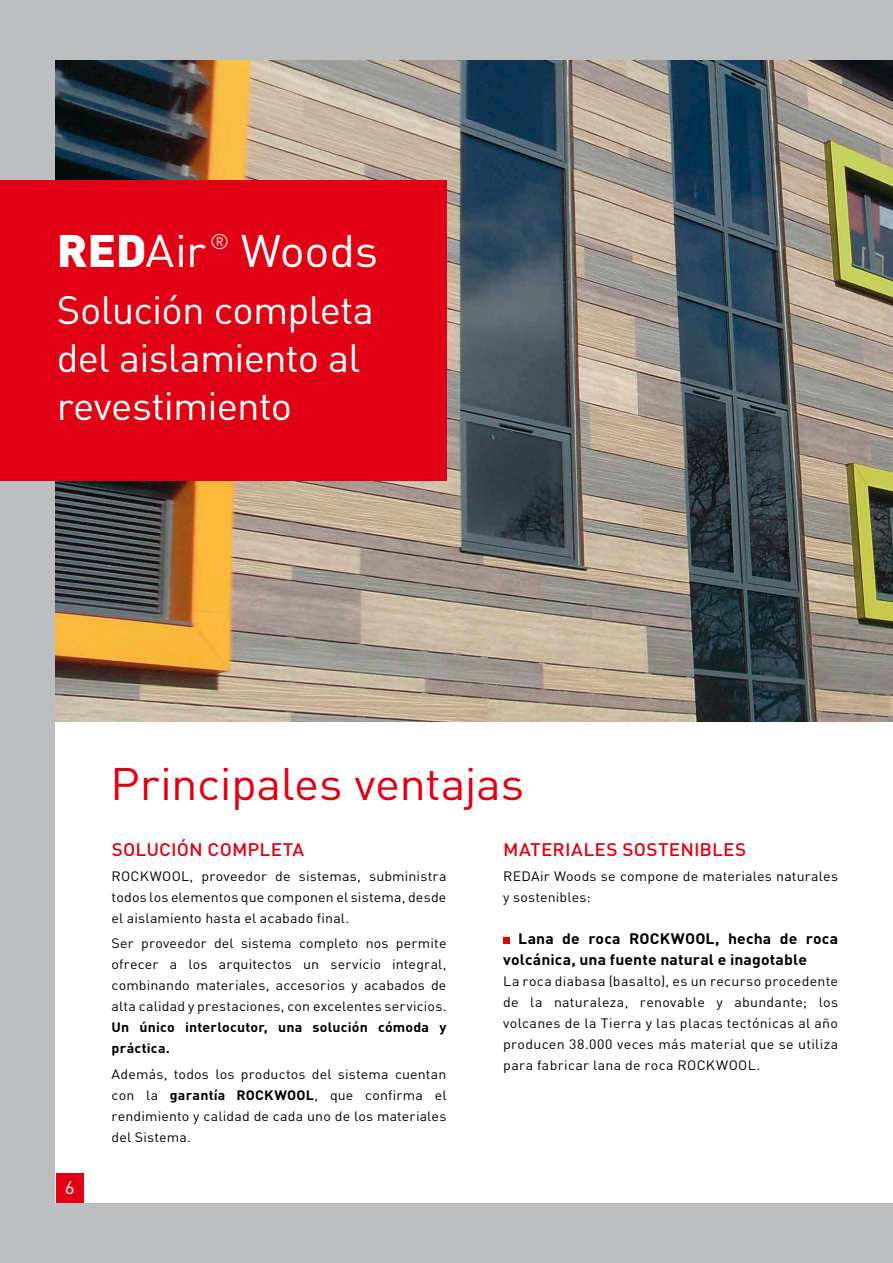
<style>
.page{position:relative;width:893px;height:1263px;background:#bdbebf}
.page>*{position:absolute;margin:0;border:0;box-sizing:border-box;transform-origin:0 0}
.t1{font:45px "DIN Pro";letter-spacing:-.01em;color:#e20014;scale:1.05 1}
.t2{font:45px "DIN Pro";letter-spacing:-.01em;color:#fff;scale:1.05 1}
.t3{font:39px/48px "DIN Pro";letter-spacing:-.02em;color:#fff}
.t4{font:500 18px "DIN Pro";letter-spacing:.005em;color:#e20014;scale:1.05 1}
.t5{font:18px "DIN Pro";color:#fff;scale:1.05 1}
.t6{font:700 15px/21px "DIN Pro";letter-spacing:.01em;color:#000;scale:1.05 1}
.t7{font:13.5px/21px "DIN Pro";letter-spacing:.01em;color:#000;text-align:justify;scale:1.05 1}
.t8{font:700 13.5px/21px "DIN Pro";letter-spacing:.01em;color:#000;scale:1.05 1}
.s1{font-weight:900}
.s2{font-weight:700}
</style>
<div class="page">
<div style="left:56px;top:60px;width:837px;height:1142px;background:#fff"></div>
<div style="left:56px;top:1173px;width:28px;height:30px;background:#e20014"></div>
<img style="left:56px;top:60px;width:837px;height:662px">
<div style="left:0;top:180px;width:446px;height:301px;background:#e20014"></div>
<div style="left:503px;top:937px;width:7px;height:7px;background:#e20014"></div>
<h1 class="t2" style="left:57px;top:216px;width:308px"><span class="s1">RED</span>Air <sup>®</sup> Woods</h1>
<h2 class="t3" style="left:57px;top:282px;width:319px">Solución completa del aislamiento al revestimiento</h2>
<h3 class="t5" style="left:65px;top:1173px;width:11px">6</h3>
<h1 class="t1" style="left:110px;top:748px;width:396px">Principales ventajas</h1>
<h3 class="t4" style="left:112px;top:835px;width:185px">SOLUCIÓN COMPLETA</h3>
<p class="t7" style="left:112px;top:864px;width:320px">ROCKWOOL, proveedor de sistemas, subministra todos los elementos que componen el sistema, desde el aislamiento hasta el acabado final.</p>
<p class="t7" style="left:112px;top:931px;width:320px">Ser proveedor del sistema completo nos permite ofrecer a los arquitectos un servicio integral, combinando materiales, accesorios y acabados de alta calidad y prestaciones, con excelentes servicios.</p>
<p class="t8" style="left:112px;top:1015px;width:320px">Un único interlocutor, una solución cómoda y práctica.</p>
<p class="t7" style="left:112px;top:1062px;width:320px">Además, todos los productos del sistema cuentan con la <span class="s2">garantía ROCKWOOL</span>, que confirma el rendimiento y calidad de cada uno de los materiales del Sistema.</p>
<h3 class="t4" style="left:503px;top:835px;width:27px">MATE</h3>
<h3 class="t4" style="left:553px;top:835px;width:23px">RIALES</h3>
<h3 class="t4" style="left:622px;top:835px;width:12px">SOSTENI</h3>
<h3 class="t4" style="left:700px;top:835px;width:23px">BLES</h3>
<p class="t7" style="left:503px;top:864px;width:320px">REDAir Woods se compone de materiales naturales y sostenibles:</p>
<p class="t6" style="left:503px;top:926px;width:320px;text-indent:15px">Lana de roca ROCKWOOL, hecha de roca volcánica, una fuente natural e inagotable</p>
<p class="t7" style="left:503px;top:969px;width:320px">La roca diabasa (basalto), es un recurso procedente de la naturaleza, renovable y abundante; los volcanes de la Tierra y las placas tectónicas al año producen 38.000 veces más material que se utiliza para fabricar lana de roca ROCKWOOL.</p>
</div>
